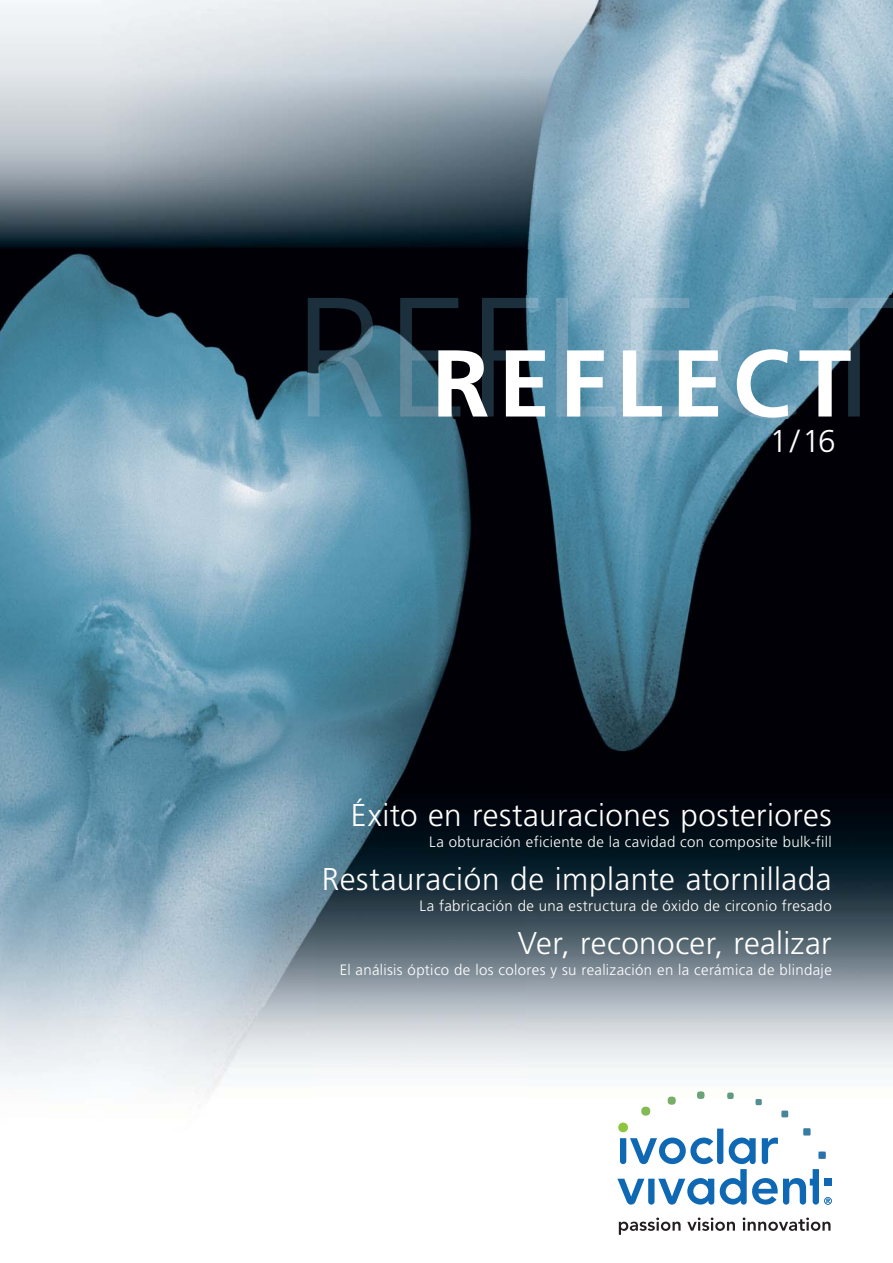
<style>
.page{position:relative;width:893px;height:1263px;background:#fff}
.page>*{position:absolute;margin:0;border:0;box-sizing:border-box;transform-origin:0 0}
.t1{font:700 94.65px "Frutiger";letter-spacing:.09em;color:#fff}
.t2{font:300 31.5px "Frutiger";letter-spacing:.015em;color:#fff}
.t3{font:300 15px "Frutiger";letter-spacing:.025em;color:#fff}
</style>
<div class="page">
<img style="left:0;top:249px;width:52px;height:835px">
<img style="left:52px;top:249px;width:841px;height:60px">
<img style="left:52px;top:309px;width:263px;height:784px">
<img style="left:315px;top:419px;width:578px;height:816px">
<img style="left:0;top:0;width:893px;height:249px">
<svg style="left:617px;top:1091px;width:215px;height:113px"></svg>
<svg style="left:619px;top:1217px;width:62px;height:18px"></svg>
<svg style="left:687px;top:1217px;width:48px;height:14px"></svg>
<svg style="left:743px;top:1217px;width:87px;height:14px"></svg>
<img style="left:308px;top:296px;width:585px;height:123px">
<h1 class="t1" style="left:432px;top:345px;width:421px">REFLECT</h1>
<h2 class="t2" style="left:770px;top:429px;width:67px">1/16</h2>
<h2 class="t2" style="left:351px;top:803px;width:482px">Éxito en restauraciones posteriores</h2>
<p class="t3" style="left:429px;top:836px;width:404px">La obturación eficiente de la cavidad con composite bulk-fill</p>
<h2 class="t2" style="left:322px;top:866px;width:511px">Restauración de implante atornillada</h2>
<p class="t3" style="left:419px;top:900px;width:414px">La fabricación de una estructura de óxido de circonio fresado</p>
<h2 class="t2" style="left:518px;top:930px;width:316px">Ver, reconocer, realizar</h2>
<p class="t3" style="left:340px;top:964px;width:494px">El análisis óptico de los colores y su realización en la cerámica de blindaje</p>
</div>
